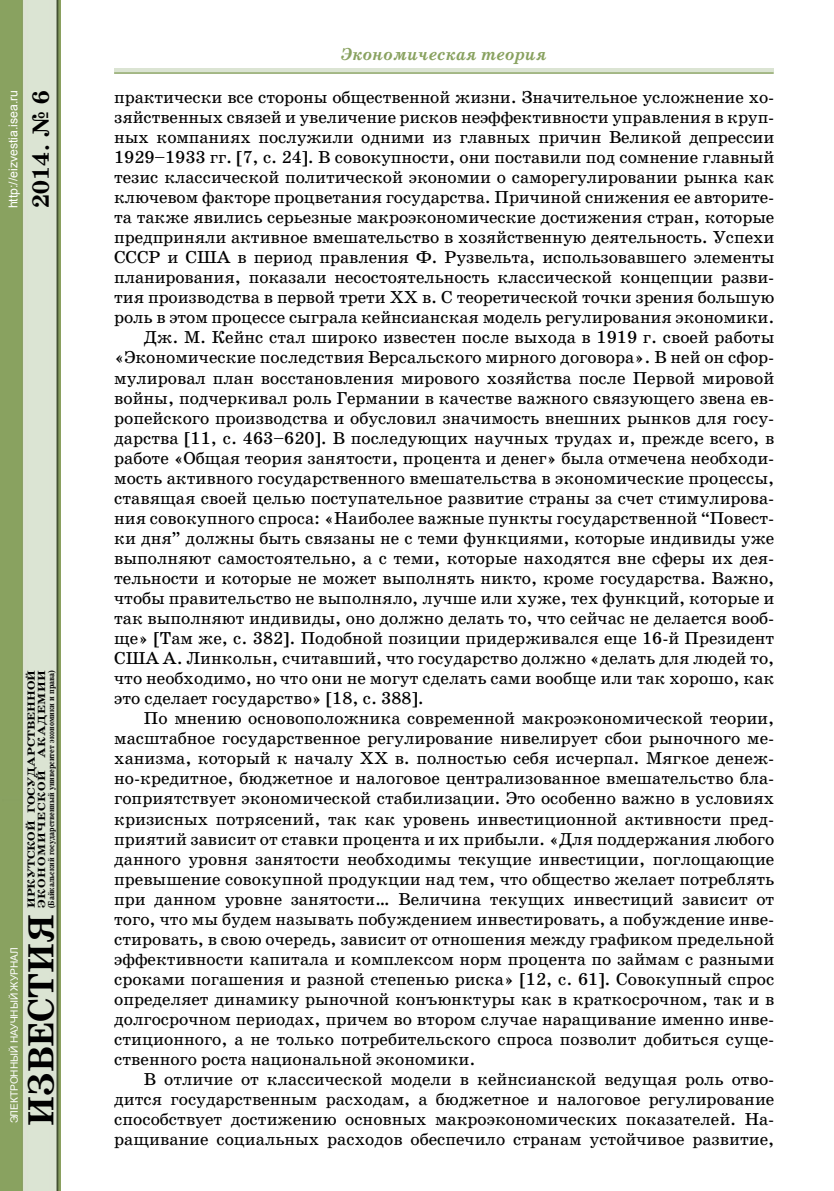
<style>
.page{position:relative;width:834px;height:1191px;background:#fff}
.page>*{position:absolute;margin:0;border:0;box-sizing:border-box;transform-origin:0 0}
.t1{font:700 36.75px "School Book C";color:#000}
.t2{font:700 23.62px "School Book C";color:#000}
.t3{font:17.5px "School Book C";color:#000}
.t4{font:italic 700 17.5px "School Book C";color:#89a260}
.t5{font:12.25px "Arial";color:#fff}
.t6{font:700 10.5px/10.5px "School Book C";color:#000;scale:1.25 1}
.t7{font:10.15px "Arial";color:#fff}
.t8{font:700 8.75px "School Book C";color:#000;scale:.85 1}
</style>
<div class="page">
<img style="left:0;top:0;width:61px;height:1191px">
<div style="left:114px;top:68px;width:659px;height:5px;background:#dbe4d3"></div>
<hr style="left:114px;top:72px;width:659px;height:2px;background:#89a260">
<p class="t5" style="left:5px;top:208px;width:120px;rotate:-90deg">http://eizvestia.isea.ru</p>
<h2 class="t2" style="left:28px;top:208px;width:119px;rotate:-90deg">2014. № 6</h2>
<p class="t6" style="left:26px;top:908px;width:192px;rotate:-90deg">ИРКУТСКОЙ ГОСУДАРСТВЕННОЙ<br>ЭКОНОМИЧЕСКОЙ АКАДЕМИИ</p>
<p class="t8" style="left:46px;top:908px;width:282px;rotate:-90deg">(Байкальский государственный университет экономики и права)</p>
<p class="t7" style="left:8px;top:1123px;width:178px;rotate:-90deg">ЭЛЕКТРОННЫЙ НАУЧНЫЙ ЖУРНАЛ</p>
<h1 class="t1" style="left:21px;top:1125px;width:213px;rotate:-90deg">ИЗВЕСТИЯ</h1>
<p class="t4" style="left:341px;top:45px;width:207px">Экономическая теория</p>
<p class="t3" style="left:114px;top:88px;width:661px">практически все стороны общественной жизни. Значительное усложнение хо-</p>
<p class="t3" style="left:114px;top:108px;width:661px">зяйственных связей и увеличение рисков неэффективности управления в круп-</p>
<p class="t3" style="left:114px;top:128px;width:661px">ных компаниях послужили одними из главных причин Великой депрессии</p>
<p class="t3" style="left:114px;top:148px;width:661px">1929–1933 гг. [7, c. 24]. В совокупности, они поставили под сомнение главный</p>
<p class="t3" style="left:114px;top:168px;width:661px">тезис классической политической экономии о саморегулировании рынка как</p>
<p class="t3" style="left:114px;top:188px;width:661px">ключевом факторе процветания государства. Причиной снижения ее авторите-</p>
<p class="t3" style="left:114px;top:208px;width:661px">та также явились серьезные макроэкономические достижения стран, которые</p>
<p class="t3" style="left:114px;top:228px;width:661px">предприняли активное вмешательство в хозяйственную деятельность. Успехи</p>
<p class="t3" style="left:114px;top:248px;width:661px">СССР и США в период правления Ф. Рузвельта, использовавшего элементы</p>
<p class="t3" style="left:114px;top:268px;width:661px">планирования, показали несостоятельность классической концепции разви-</p>
<p class="t3" style="left:114px;top:288px;width:661px">тия производства в первой трети XX в. С теоретической точки зрения большую</p>
<p class="t3" style="left:114px;top:308px;width:661px">роль в этом процессе сыграла кейнсианская модель регулирования экономики.</p>
<p class="t3" style="left:144px;top:328px;width:632px">Дж. М. Кейнс стал широко известен после выхода в 1919 г. своей работы</p>
<p class="t3" style="left:114px;top:348px;width:661px">«Экономические последствия Версальского мирного договора». В ней он сфор-</p>
<p class="t3" style="left:114px;top:368px;width:661px">мулировал план восстановления мирового хозяйства после Первой мировой</p>
<p class="t3" style="left:114px;top:388px;width:661px">войны, подчеркивал роль Германии в качестве важного связующего звена ев-</p>
<p class="t3" style="left:114px;top:408px;width:661px">ропейского производства и обусловил значимость внешних рынков для госу-</p>
<p class="t3" style="left:114px;top:428px;width:661px">дарства [11, с. 463–620]. В последующих научных трудах и, прежде всего, в</p>
<p class="t3" style="left:114px;top:448px;width:661px">работе «Общая теория занятости, процента и денег» была отмечена необходи-</p>
<p class="t3" style="left:114px;top:468px;width:661px">мость активного государственного вмешательства в экономические процессы,</p>
<p class="t3" style="left:114px;top:488px;width:661px">ставящая своей целью поступательное развитие страны за счет стимулирова-</p>
<p class="t3" style="left:114px;top:508px;width:661px">ния совокупного спроса: «Наиболее важные пункты государственной “Повест-</p>
<p class="t3" style="left:114px;top:528px;width:661px">ки дня” должны быть связаны не с теми функциями, которые индивиды уже</p>
<p class="t3" style="left:114px;top:548px;width:661px">выполняют самостоятельно, а с теми, которые находятся вне сферы их дея-</p>
<p class="t3" style="left:114px;top:568px;width:661px">тельности и которые не может выполнять никто, кроме государства. Важно,</p>
<p class="t3" style="left:114px;top:588px;width:661px">чтобы правительство не выполняло, лучше или хуже, тех функций, которые и</p>
<p class="t3" style="left:114px;top:609px;width:661px">так выполняют индивиды, оно должно делать то, что сейчас не делается вооб-</p>
<p class="t3" style="left:114px;top:629px;width:661px">ще» [Там же, с. 382]. Подобной позиции придерживался еще 16-й Президент</p>
<p class="t3" style="left:114px;top:649px;width:661px">США А. Линкольн, считавший, что государство должно «делать для людей то,</p>
<p class="t3" style="left:114px;top:669px;width:661px">что необходимо, но что они не могут сделать сами вообще или так хорошо, как</p>
<p class="t3" style="left:114px;top:689px;width:311px">это сделает государство» [18, с. 388].</p>
<p class="t3" style="left:144px;top:709px;width:632px">По мнению основоположника современной макроэкономической теории,</p>
<p class="t3" style="left:114px;top:729px;width:661px">масштабное государственное регулирование нивелирует сбои рыночного ме-</p>
<p class="t3" style="left:114px;top:749px;width:661px">ханизма, который к началу ХХ в. полностью себя исчерпал. Мягкое денеж-</p>
<p class="t3" style="left:114px;top:769px;width:661px">но-кредитное, бюджетное и налоговое централизованное вмешательство бла-</p>
<p class="t3" style="left:114px;top:789px;width:661px">гоприятствует экономической стабилизации. Это особенно важно в условиях</p>
<p class="t3" style="left:114px;top:809px;width:661px">кризисных потрясений, так как уровень инвестиционной активности пред-</p>
<p class="t3" style="left:114px;top:829px;width:661px">приятий зависит от ставки процента и их прибыли. «Для поддержания любого</p>
<p class="t3" style="left:114px;top:849px;width:661px">данного уровня занятости необходимы текущие инвестиции, поглощающие</p>
<p class="t3" style="left:114px;top:869px;width:661px">превышение совокупной продукции над тем, что общество желает потреблять</p>
<p class="t3" style="left:114px;top:889px;width:661px">при данном уровне занятости… Величина текущих инвестиций зависит от</p>
<p class="t3" style="left:114px;top:909px;width:661px">того, что мы будем называть побуждением инвестировать, а побуждение инве-</p>
<p class="t3" style="left:114px;top:929px;width:661px">стировать, в свою очередь, зависит от отношения между графиком предельной</p>
<p class="t3" style="left:114px;top:949px;width:661px">эффективности капитала и комплексом норм процента по займам с разными</p>
<p class="t3" style="left:114px;top:969px;width:661px">сроками погашения и разной степенью риска» [12, с. 61]. Совокупный спрос</p>
<p class="t3" style="left:114px;top:989px;width:661px">определяет динамику рыночной конъюнктуры как в краткосрочном, так и в</p>
<p class="t3" style="left:114px;top:1009px;width:661px">долгосрочном периодах, причем во втором случае наращивание именно инве-</p>
<p class="t3" style="left:114px;top:1029px;width:661px">стиционного, а не только потребительского спроса позволит добиться суще-</p>
<p class="t3" style="left:114px;top:1049px;width:363px">ственного роста национальной экономики.</p>
<p class="t3" style="left:144px;top:1069px;width:632px">В отличие от классической модели в кейнсианской ведущая роль отво-</p>
<p class="t3" style="left:114px;top:1089px;width:661px">дится государственным расходам, а бюджетное и налоговое регулирование</p>
<p class="t3" style="left:114px;top:1109px;width:661px">способствует достижению основных макроэкономических показателей. На-</p>
<p class="t3" style="left:114px;top:1130px;width:661px">ращивание социальных расходов обеспечило странам устойчивое развитие,</p>
</div>
